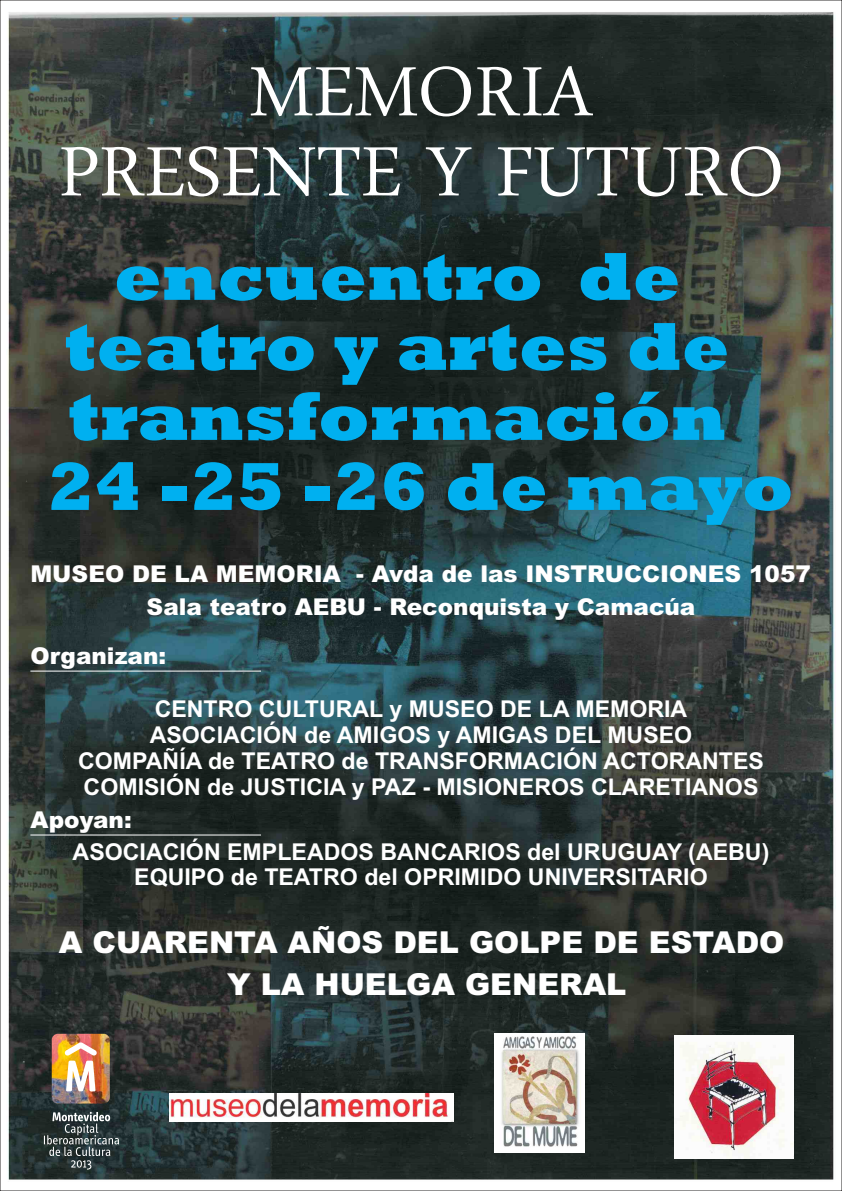
<style>
.page{position:relative;width:842px;height:1191px;background:#fff}
.page>*{position:absolute;margin:0;border:0;box-sizing:border-box;transform-origin:0 0}
.t1{font:102.6px/80px "Daun Penh";color:#fff;text-align:center}
.t2{font:800 68.9px "Rockwell";color:#00b0f0}
.t3{font:900 30.2px/42.6px "Arial";color:#fff;text-align:center}
.t4{font:700 23.2px/25.9px "Arial";color:#fff;text-align:center}
.t5{font:900 23.2px/33.3px "Arial";color:#fff;text-align:center}
</style>
<div class="page">
<img style="left:8px;top:12px;width:827px;height:1168px">
<img style="left:169px;top:1093px;width:284px;height:28px">
<img style="left:494px;top:1033px;width:90px;height:119px">
<img style="left:52px;top:1033px;width:58px;height:70px">
<svg style="left:64px;top:1042px;width:33px;height:49px"></svg>
<svg style="left:44px;top:1111px;width:75px;height:58px;background:#475253"></svg>
<img style="left:674px;top:1035px;width:119px;height:123px">
<hr style="left:30px;top:670px;width:231px;height:1px;background:#fff">
<hr style="left:30px;top:834px;width:231px;height:1px;background:#fff">
<h1 class="t1" style="left:58px;top:40px;width:727px">MEMORIA<br>PRESENTE Y FUTURO</h1>
<h2 class="t2" style="left:114px;top:252px;width:568px">encuentro de</h2>
<h2 class="t2" style="left:65px;top:322px;width:666px">teatro y artes de</h2>
<h2 class="t2" style="left:68px;top:392px;width:659px">transformación</h2>
<h2 class="t2" style="left:47px;top:462px;width:748px">24 -25 -26 de mayo</h2>
<p class="t5" style="left:30px;top:559px;width:782px">MUSEO DE LA MEMORIA - Avda de las INSTRUCCIONES 1057<br>Sala teatro AEBU - Reconquista y Camacúa</p>
<p class="t5" style="left:30px;top:641px;width:137px">Organizan:</p>
<p class="t4" style="left:78px;top:698px;width:687px">CENTRO CULTURAL y MUSEO DE LA MEMORIA ASOCIACIÓN de AMIGOS y AMIGAS DEL MUSEO<br>COMPAÑÍA de TEATRO de TRANSFORMACIÓN ACTORANTES COMISIÓN de JUSTICIA y PAZ - MISIONEROS CLARETIANOS</p>
<p class="t5" style="left:30px;top:805px;width:103px">Apoyan:</p>
<p class="t4" style="left:73px;top:840px;width:698px">ASOCIACIÓN EMPLEADOS BANCARIOS del URUGUAY (AEBU)<br>EQUIPO de TEATRO del OPRIMIDO UNIVERSITARIO</p>
<h3 class="t3" style="left:59px;top:923px;width:727px">A CUARENTA AÑOS DEL GOLPE DE ESTADO<br>Y LA HUELGA GENERAL</h3>
</div>
